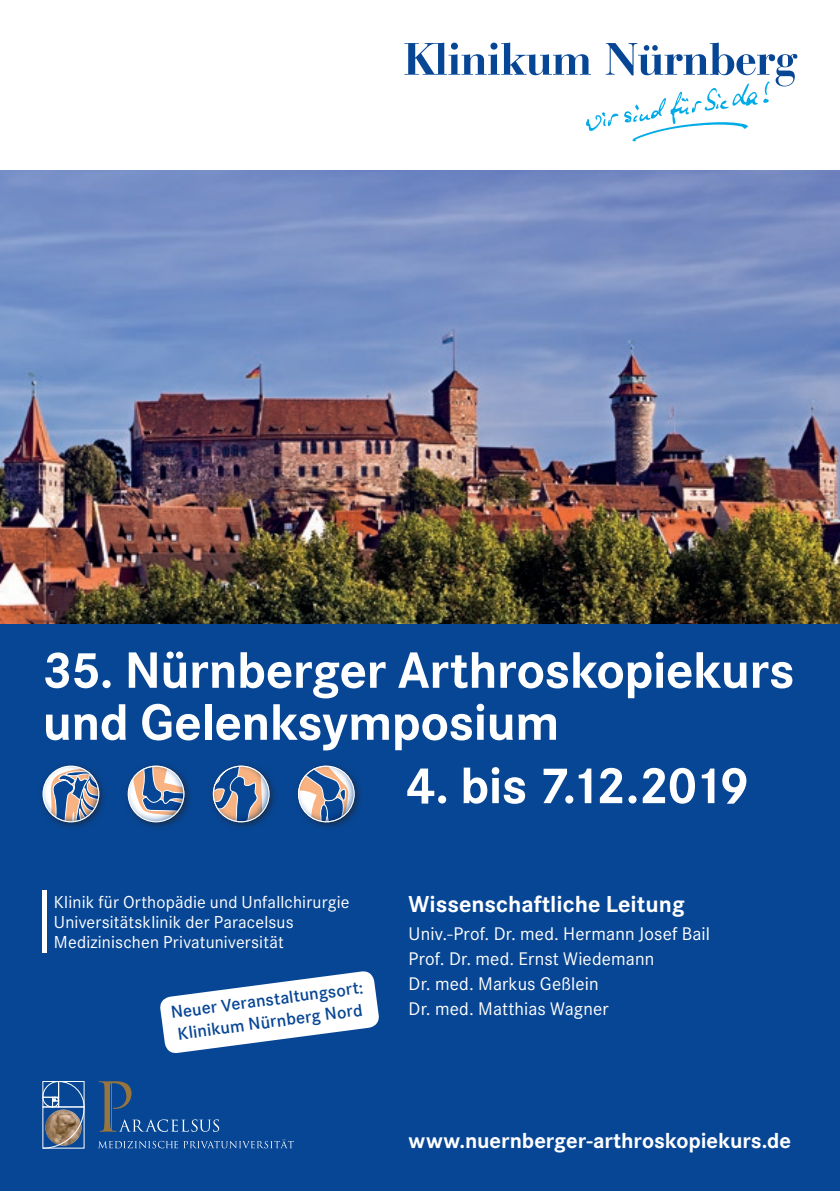
<style>
.page{position:relative;width:840px;height:1191px;background:#fff}
.page>*{position:absolute;margin:0;border:0;box-sizing:border-box;transform-origin:0 0}
.t1{font:700 53px/52px "Corporate S";letter-spacing:-.01em;color:#fff}
.t2{font:700 53px "Corporate S";letter-spacing:-.055em;color:#fff}
.t3{font:700 24px "Corporate S";color:#fff}
.t4{font:700 22.4px "Corporate S";letter-spacing:-.005em;color:#fff}
.t5{font:19px/25px "Corporate S";letter-spacing:.005em;color:#fff}
.t6{font:18px/20px "Corporate S";letter-spacing:.01em;color:#fff}
.t7{font:600 18px/22px "Corporate S Pro";color:#074694}
</style>
<div class="page">
<div style="left:0;top:624px;width:839px;height:567px;background:#074694"></div>
<svg style="left:404px;top:43px;width:393px;height:99px"></svg>
<img style="left:0;top:170px;width:839px;height:454px">
<svg style="left:98px;top:1139px;width:196px;height:9px"></svg>
<svg style="left:99px;top:1081px;width:120px;height:50px"></svg>
<svg style="left:43px;top:1081px;width:42px;height:67px"></svg>
<div style="left:123px;top:761px;width:69px;height:69px;background:#231f20;opacity:.6"></div>
<div style="left:127px;top:765px;width:60px;height:60px;background:#074694;opacity:.75"></div>
<div style="left:208px;top:761px;width:70px;height:69px;background:#231f20;opacity:.6"></div>
<div style="left:211px;top:765px;width:60px;height:60px;background:#074694;opacity:.75"></div>
<div style="left:293px;top:761px;width:70px;height:69px;background:#231f20;opacity:.6"></div>
<div style="left:297px;top:765px;width:60px;height:60px;background:#074694;opacity:.75"></div>
<div style="left:38px;top:761px;width:69px;height:69px;background:#231f20;opacity:.6"></div>
<div style="left:41px;top:765px;width:60px;height:60px;background:#074694;opacity:.75"></div>
<div style="left:43px;top:765px;width:56px;height:57px;border:1px solid #fff;border-radius:50%"></div>
<div style="left:128px;top:765px;width:56px;height:57px;border:1px solid #fff;border-radius:50%"></div>
<div style="left:213px;top:765px;width:56px;height:57px;border:1px solid #fff;border-radius:50%"></div>
<div style="left:298px;top:765px;width:56px;height:57px;border:1px solid #fff;border-radius:50%"></div>
<hr style="left:43px;top:890px;width:4px;height:62px;background:#fff">
<svg style="left:160px;top:971px;width:219px;height:83px"></svg>
<h1 class="t1" style="left:43px;top:645px;width:753px">35. Nürnberger Arthroskopiekurs und Gelenksymposium</h1>
<h1 class="t2" style="left:405px;top:755px;width:345px">4. bis 7.12.2019</h1>
<p class="t6" style="left:54px;top:892px;width:297px">Klinik für Orthopädie und Unfallchirurgie<br>Universitätsklinik der Paracelsus<br>Medizinischen Privatuniversität</p>
<p class="t7" style="left:169px;top:999px;width:195px;rotate:-7deg">Neuer Veranstaltungsort:<br>Klinikum Nürnberg Nord</p>
<p class="t3" style="left:408px;top:890px;width:277px">Wissenschaftliche Leitung</p>
<p class="t5" style="left:408px;top:921px;width:303px">Univ.-Prof. Dr. med. Hermann Josef Bail<br>Prof. Dr. med. Ernst Wiedemann<br>Dr. med. Markus Geßlein<br>Dr. med. Matthias Wagner</p>
<p class="t4" style="left:408px;top:1127px;width:384px">www.nuernberger-arthroskopiekurs.de</p>
</div>
